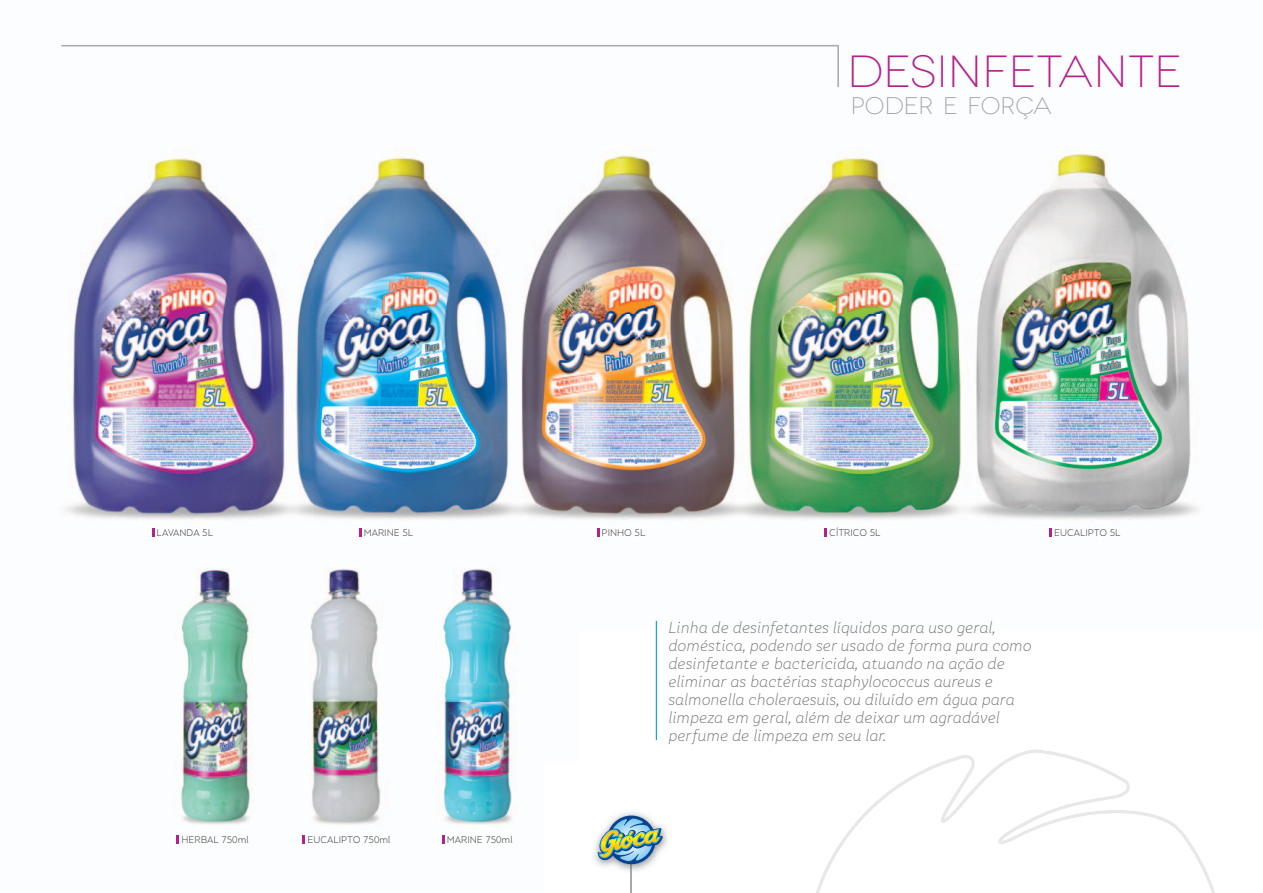
<style>
.page{position:relative;width:1263px;height:893px;background:#fff}
.page>*{position:absolute;margin:0;border:0;box-sizing:border-box;transform-origin:0 0}
.t1{font:300 45px "Novecentowide";color:#b5208e}
.t2{font:300 24px "Novecentowide";color:#9d9fa2}
.t3{font:italic 300 15px/18px "Skola Sans";color:#6c6d70}
.t4{font:300 9px "Skola Sans";color:#231f20}
</style>
<div class="page">
<img style="left:64px;top:87px;width:1135px;height:543px">
<img style="left:176px;top:630px;width:336px;height:214px">
<img style="left:816px;top:749px;width:399px;height:144px">
<svg style="left:152px;top:528px;width:2px;height:9px"></svg>
<svg style="left:597px;top:528px;width:2px;height:9px"></svg>
<svg style="left:1049px;top:528px;width:3px;height:9px"></svg>
<svg style="left:359px;top:528px;width:2px;height:9px"></svg>
<svg style="left:825px;top:528px;width:2px;height:9px"></svg>
<svg style="left:177px;top:835px;width:2px;height:9px"></svg>
<svg style="left:303px;top:835px;width:2px;height:9px"></svg>
<svg style="left:442px;top:835px;width:2px;height:9px"></svg>
<hr style="left:656px;top:621px;width:1px;height:119px;background:#00aeef">
<svg style="left:61px;top:45px;width:778px;height:42px"></svg>
<img style="left:594px;top:812px;width:74px;height:59px">
<img style="left:630px;top:864px;width:2px;height:29px">
<img style="left:597px;top:815px;width:66px;height:49px">
<h1 class="t1" style="left:847px;top:45px;width:336px">DESINFETANTE</h1>
<h2 class="t2" style="left:851px;top:92px;width:203px">PODER E FORÇA</h2>
<p class="t4" style="left:157px;top:527px;width:58px">LAVANDA 5L</p>
<p class="t4" style="left:364px;top:527px;width:51px">MARINE 5L</p>
<p class="t4" style="left:601px;top:527px;width:45px">PINHO 5L</p>
<p class="t4" style="left:829px;top:527px;width:53px">CÍTRICO 5L</p>
<p class="t4" style="left:1054px;top:527px;width:68px">EUCALIPTO 5L</p>
<p class="t4" style="left:181px;top:834px;width:69px">HERBAL 750ml</p>
<p class="t4" style="left:307px;top:834px;width:85px">EUCALIPTO 750ml</p>
<p class="t4" style="left:447px;top:834px;width:68px">MARINE 750ml</p>
<p class="t3" style="left:668px;top:618px;width:365px">Linha de desinfetantes líquidos para uso geral, doméstica, podendo ser usado de forma pura como desinfetante e bactericida, atuando na ação de eliminar as bactérias staphylococcus aureus e salmonella choleraesuis, ou diluído em água para limpeza em geral, além de deixar um agradável perfume de limpeza em seu lar.</p>
</div>
